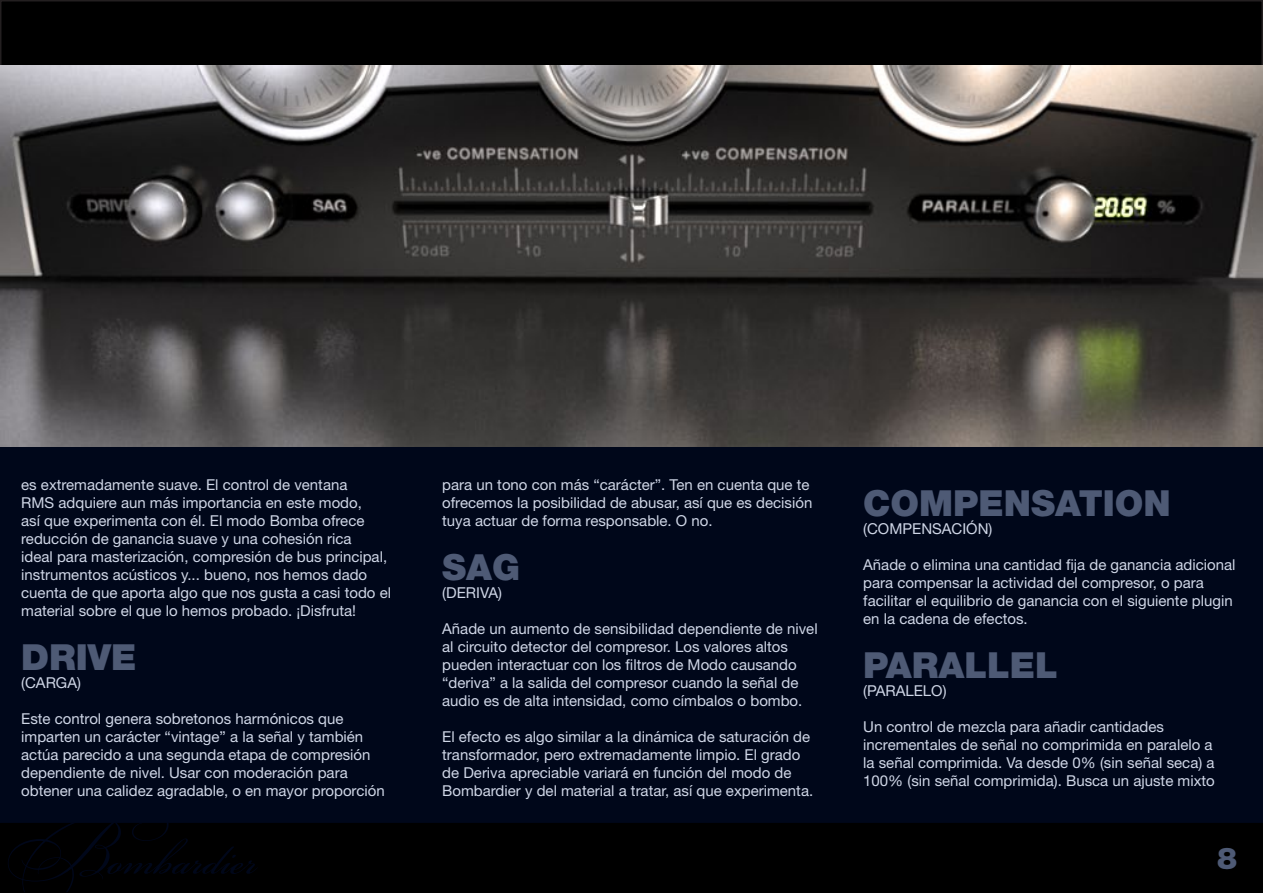
<style>
.page{position:relative;width:1263px;height:893px;background:#00071a}
.page>*{position:absolute;margin:0;border:0;box-sizing:border-box;transform-origin:0 0}
.t1{font:900 36px "Helvetica Neue";color:#4e5a75}
.t2{font:900 30px "Helvetica Neue";color:#4e5a75}
.t3{font:15px/18px "Helvetica Neue";color:#cfd6e6}
</style>
<div class="page">
<div style="left:0;top:823px;width:1263px;height:70px;background:#000"></div>
<div style="left:1px;top:1px;width:1261px;height:445px;background:#000"></div>
<svg style="left:8px;top:823px;width:250px;height:69px"></svg>
<img style="left:0;top:66px;width:1263px;height:380px">
<p class="t3" style="left:21px;top:476px;width:371px">es extremadamente suave. El control de ventana<br>RMS adquiere aun más importancia en este modo,<br>así que experimenta con él. El modo Bomba ofrece reducción de ganancia suave y una cohesión rica<br>ideal para masterización, compresión de bus principal, instrumentos acústicos y... bueno, nos hemos dado cuenta de que aporta algo que nos gusta a casi todo el material sobre el que lo hemos probado. ¡Disfruta!</p>
<h1 class="t1" style="left:21px;top:636px;width:113px">DRIVE</h1>
<p class="t3" style="left:21px;top:674px;width:61px">(CARGA)</p>
<p class="t3" style="left:21px;top:710px;width:365px">Este control genera sobretonos harmónicos que imparten un carácter “vintage” a la señal y también actúa parecido a una segunda etapa de compresión dependiente de nivel. Usar con moderación para obtener una calidez agradable, o en mayor proporción</p>
<p class="t3" style="left:442px;top:476px;width:372px">para un tono con más “carácter”. Ten en cuenta que te ofrecemos la posibilidad de abusar, así que es decisión tuya actuar de forma responsable. O no.</p>
<h1 class="t1" style="left:442px;top:546px;width:52px">SAG</h1>
<p class="t3" style="left:442px;top:584px;width:61px">(DERIVA)</p>
<p class="t3" style="left:442px;top:620px;width:377px">Añade un aumento de sensibilidad dependiente de nivel al circuito detector del compresor. Los valores altos pueden interactuar con los filtros de Modo causando “deriva” a la salida del compresor cuando la señal de audio es de alta intensidad, como címbalos o bombo.</p>
<p class="t3" style="left:442px;top:728px;width:372px">El efecto es algo similar a la dinámica de saturación de transformador, pero extremadamente limpio. El grado de Deriva apreciable variará en función del modo de Bombardier y del material a tratar, así que experimenta.</p>
<h1 class="t1" style="left:863px;top:481px;width:142px">COM PENSA</h1>
<h1 class="t1" style="left:1079px;top:481px;width:47px">TION</h1>
<p class="t3" style="left:863px;top:519px;width:131px">(COMPENSACIÓN)</p>
<p class="t3" style="left:863px;top:555px;width:374px">Añade o elimina una cantidad fija de ganancia adicional para compensar la actividad del compresor, o para facilitar el equilibrio de ganancia con el siguiente plugin en la cadena de efectos.</p>
<h1 class="t1" style="left:863px;top:643px;width:25px">PARALLEL</h1>
<p class="t3" style="left:863px;top:681px;width:85px">(PARALELO)</p>
<p class="t3" style="left:863px;top:717px;width:353px">Un control de mezcla para añadir cantidades incrementales de señal no comprimida en paralelo a la señal comprimida. Va desde 0% (sin señal seca) a 100% (sin señal comprimida). Busca un ajuste mixto</p>
<h2 class="t2" style="left:1217px;top:841px;width:22px">8</h2>
</div>
